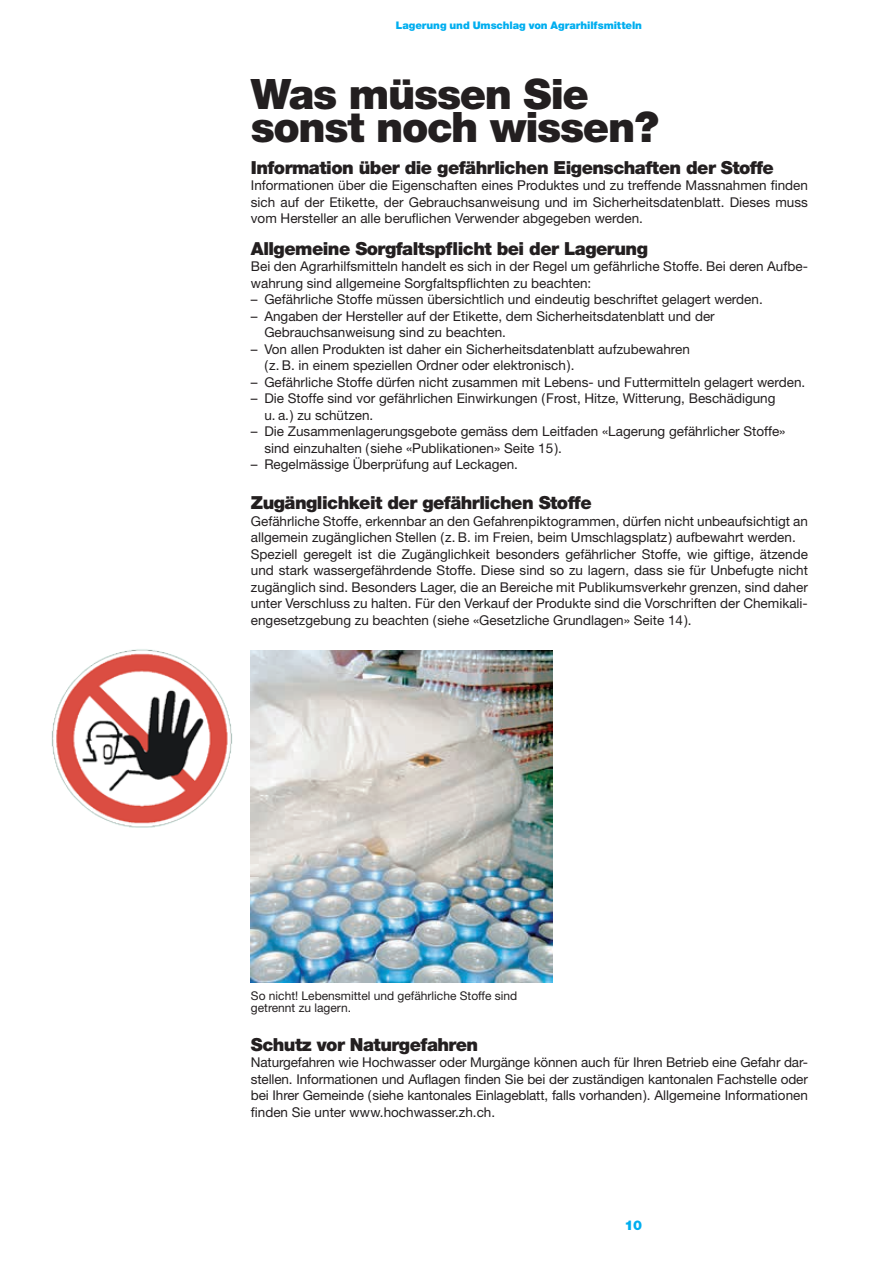
<style>
.page{position:relative;width:893px;height:1263px;background:#fff}
.page>*{position:absolute;margin:0;border:0;box-sizing:border-box;transform-origin:0 0}
.t1{font:900 42px/33.6px "Helvetica Neue";letter-spacing:-.03em;color:#231f20}
.t2{font:900 18px "Helvetica Neue";letter-spacing:-.03em;color:#231f20}
.t3{font:13.5px/16.5px "Helvetica Neue";color:#231f20}
.t4{font:900 13.5px "Helvetica Neue";color:#00aeef}
.t5{font:12px/12px "Helvetica Neue";color:#231f20}
.t6{font:900 10.5px "Helvetica Neue";letter-spacing:-.005em;color:#00aeef}
</style>
<div class="page">
<img style="left:251px;top:650px;width:301px;height:332px">
<img style="left:51px;top:649px;width:182px;height:179px">
<p class="t6" style="left:396px;top:19px;width:248px">Lagerung und Umschlag von Agrarhilfsmitteln</p>
<h1 class="t1" style="left:251px;top:77px;width:409px">Was müssen Sie sonst noch wissen?</h1>
<h2 class="t2" style="left:251px;top:157px;width:524px">Information über die gefährlichen Eigenschaften der Stoffe</h2>
<p class="t3" style="left:251px;top:177px;width:559px;text-align:justify">Informationen über die Eigenschaften eines Produktes und zu treffende Massnahmen finden sich auf der Etikette, der Gebrauchsanweisung und im Sicherheitsdatenblatt. Dieses muss vom Hersteller an alle beruflichen Verwender abgegeben werden.</p>
<h2 class="t2" style="left:251px;top:238px;width:399px">Allgemeine Sorgfaltspflicht bei der Lagerung</h2>
<p class="t3" style="left:251px;top:258px;width:559px">Bei den Agrarhilfsmitteln handelt es sich in der Regel um gefährliche Stoffe. Bei deren Aufbe‑ wahrung sind allgemeine Sorgfaltspflichten zu beachten:</p>
<p class="t3" style="left:251px;top:291px;width:513px">– Gefährliche Stoffe müssen übersichtlich und eindeutig beschriftet gelagert werden.</p>
<p class="t3" style="left:264px;top:308px;width:452px;text-indent:-14px">– Angaben der Hersteller auf der Etikette, dem Sicherheitsdatenblatt und der<br>Gebrauchsanweisung sind zu beachten.</p>
<p class="t3" style="left:264px;top:341px;width:427px;text-indent:-14px">– Von allen Produkten ist daher ein Sicherheitsdatenblatt aufzubewahren (z. B. in einem speziellen Ordner oder elektronisch).</p>
<p class="t3" style="left:251px;top:374px;width:556px">– Gefährliche Stoffe dürfen nicht zusammen mit Lebens- und Futtermitteln gelagert werden.</p>
<p class="t3" style="left:264px;top:390px;width:513px;text-indent:-14px">– Die Stoffe sind vor gefährlichen Einwirkungen (Frost, Hitze, Witterung, Beschädigung u. a.) zu schützen.</p>
<p class="t3" style="left:264px;top:423px;width:523px;text-indent:-14px">– Die Zusammenlagerungsgebote gemäss dem Leitfaden «Lagerung gefährlicher Stoffe» sind einzuhalten (siehe «Publikationen» Seite 15).</p>
<p class="t3" style="left:251px;top:456px;width:269px">– Regelmässige Überprüfung auf Leckagen.</p>
<h2 class="t2" style="left:251px;top:492px;width:342px">Zugänglichkeit der gefährlichen Stoffe</h2>
<p class="t3" style="left:251px;top:512px;width:559px">Gefährliche Stoffe, erkennbar an den Gefahrenpiktogrammen, dürfen nicht unbeaufsichtigt an allgemein zugänglichen Stellen (z. B. im Freien, beim Umschlagsplatz) aufbewahrt werden.<br>Speziell geregelt ist die Zugänglichkeit besonders gefährlicher Stoffe, wie giftige, ätzende und stark wassergefährdende Stoffe. Diese sind so zu lagern, dass sie für Unbefugte nicht zugänglich sind. Besonders Lager, die an Bereiche mit Publikumsverkehr grenzen, sind daher unter Verschluss zu halten. Für den Verkauf der Produkte sind die Vorschriften der Chemikali‑ engesetzgebung zu beachten (siehe «Gesetzliche Grundlagen» Seite 14).</p>
<p class="t5" style="left:251px;top:990px;width:268px">So nicht! Lebensmittel und gefährliche Stoffe sind getrennt zu lagern.</p>
<h2 class="t2" style="left:251px;top:1033px;width:229px">Schutz vor Naturgefahren</h2>
<p class="t3" style="left:251px;top:1054px;width:559px;text-align:justify">Naturgefahren wie Hochwasser oder Murgänge können auch für Ihren Betrieb eine Gefahr dar‑ stellen. Informationen und Auflagen finden Sie bei der zuständigen kantonalen Fachstelle oder bei Ihrer Gemeinde (siehe kantonales Einlageblatt, falls vorhanden). Allgemeine Informationen finden Sie unter www.hochwasser.zh.ch.</p>
<p class="t4" style="left:624px;top:1217px;width:19px">10</p>
</div>
